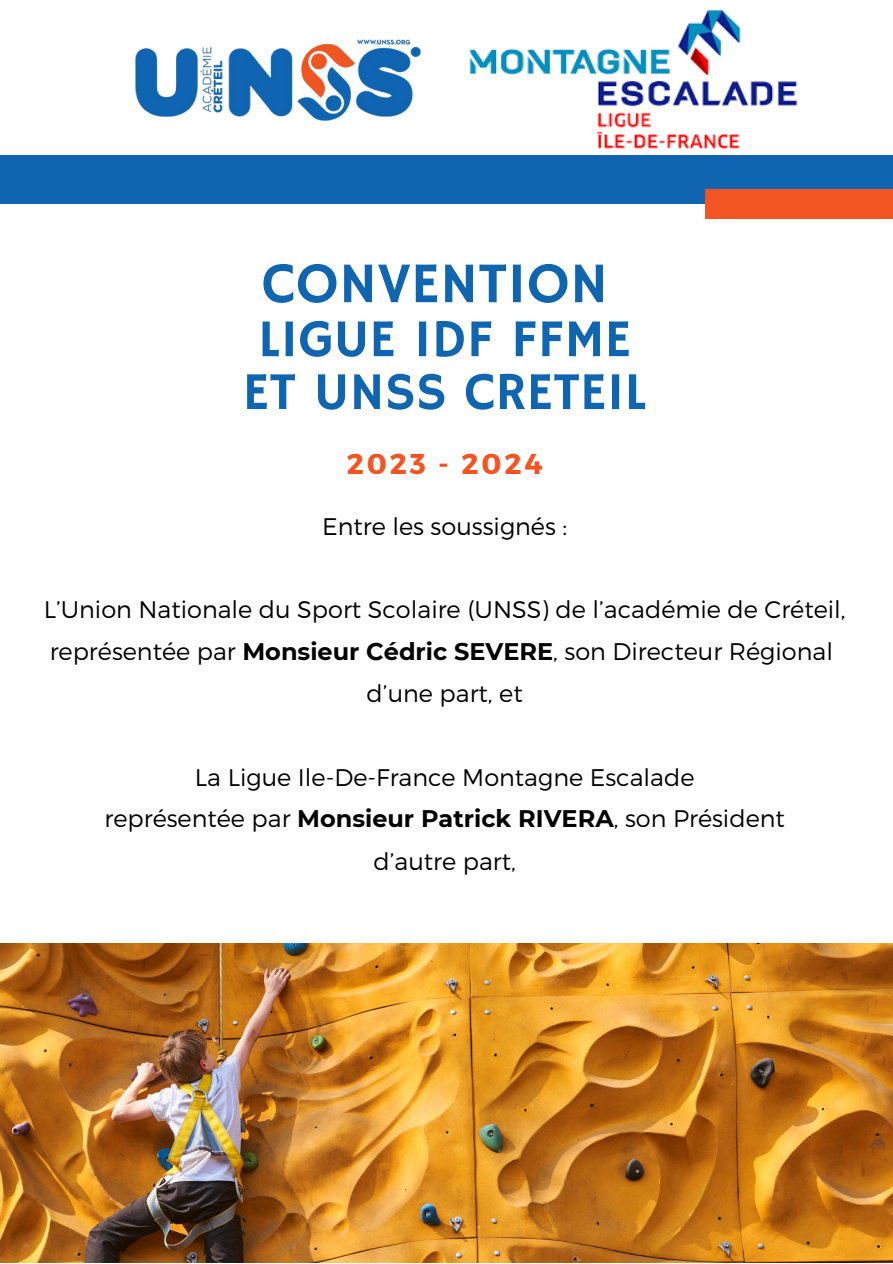
<style>
.page{position:relative;width:893px;height:1264px;background:#fff}
.page>*{position:absolute;margin:0;border:0;box-sizing:border-box;transform-origin:0 0}
.t1{font:57.75px "Hammersmith One";color:#0f65af}
.t2{font:53.25px/52.8px "Hammersmith One";color:#0f65af}
.t3{font:700 28.65px "Montserrat";letter-spacing:.1em;color:#f25521}
.t4{font:300 24px/42.2px "Montserrat";color:#000;text-align:center}
.s1{font-weight:700}
</style>
<div class="page">
<div style="left:0;top:155px;width:892px;height:49px;background:#0f65af"></div>
<img style="left:135px;top:39px;width:286px;height:82px">
<div style="left:705px;top:189px;width:187px;height:29px;background:#f25521"></div>
<img style="left:469px;top:10px;width:329px;height:139px">
<img style="left:0;top:943px;width:892px;height:319px">
<h1 class="t1" style="left:262px;top:250px;width:347px">CONVENTION</h1>
<h2 class="t2" style="left:242px;top:315px;width:405px">LIGUE IDF FFME<br>ET UNSS CRETEIL</h2>
<p class="t3" style="left:346px;top:445px;width:197px">2023 - 2024</p>
<p class="t4" style="left:322px;top:504px;width:246px">Entre les soussignés :</p>
<p class="t4" style="left:44px;top:587px;width:803px">L’Union Nationale du Sport Scolaire (UNSS) de l’académie de Créteil, représentée par <span class="s1">Monsieur Cédric SEVERE</span>, son Directeur Régional d’une part, et</p>
<p class="t4" style="left:104px;top:754px;width:681px">La Ligue Ile-De-France Montagne Escalade<br>représentée par <span class="s1">Monsieur Patrick RIVERA</span>, son Président d’autre part,</p>
</div>
